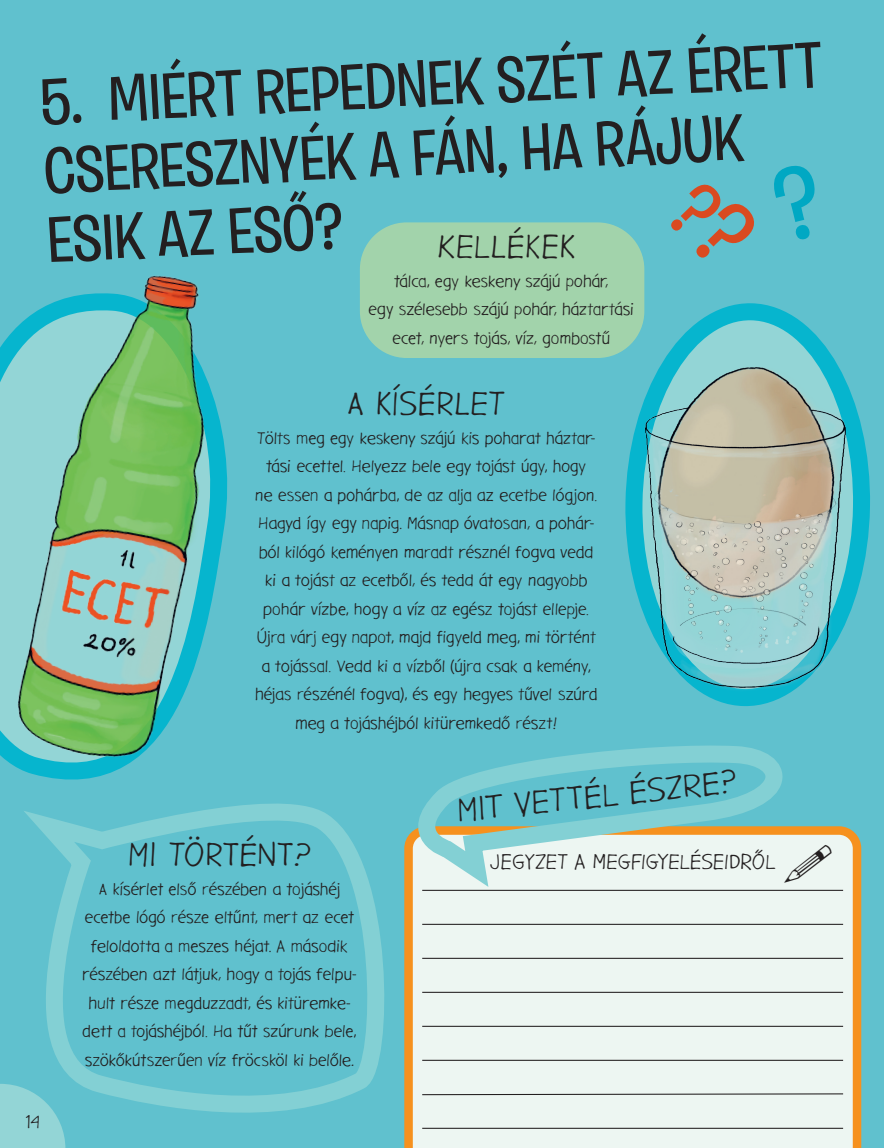
<style>
.page{position:relative;width:884px;height:1148px;background:#fff}
.page>*{position:absolute;margin:0;border:0;box-sizing:border-box;transform-origin:0 0}
.cím{font:500 64.5px/68.4px "Burbank Big";color:#231f20}
.kiscím{font:33px "Gargle Rg";color:#231f20}
.t1{font:21px "Gargle Rg";letter-spacing:.005em;color:#231f20}
.t2{font:18px "Gargle Rg";color:#231f20}
.t3{font:16.5px/28.5px "Gargle Rg";letter-spacing:.005em;color:#231f20;text-align:center}
</style>
<div class="page">
<div style="left:0;top:0;width:884px;height:1147px;background:#60c1ce"></div>
<svg style="left:36px;top:803px;width:348px;height:310px"></svg>
<svg style="left:615px;top:293px;width:164px;height:275px"></svg>
<svg style="left:24px;top:803px;width:211px;height:22px"></svg>
<div style="left:360px;top:222px;width:284px;height:136px;background:#a2d3ab;border-radius:47px"></div>
<img style="left:0;top:275px;width:228px;height:505px">
<img style="left:631px;top:309px;width:239px;height:397px">
<svg style="left:404px;top:826px;width:457px;height:321px;background:#e9ece3"></svg>
<svg style="left:404px;top:745px;width:403px;height:159px"></svg>
<svg style="left:421px;top:1092px;width:423px;height:3px"></svg>
<hr style="left:422px;top:889px;width:421px;height:1px;background:#231f20">
<hr style="left:422px;top:1127px;width:421px;height:1px;background:#231f20">
<hr style="left:422px;top:923px;width:421px;height:1px;background:#231f20">
<hr style="left:422px;top:957px;width:421px;height:1px;background:#231f20">
<hr style="left:422px;top:991px;width:421px;height:1px;background:#231f20">
<hr style="left:422px;top:1025px;width:421px;height:1px;background:#231f20">
<hr style="left:422px;top:1059px;width:421px;height:1px;background:#231f20">
<svg style="left:0;top:1083px;width:65px;height:65px"></svg>
<div style="left:784px;top:845px;width:48px;height:38px;background:#edf6f2"></div>
<p class="cím" style="left:38px;top:70px;width:784px;rotate:-3deg">5. MIÉRT REPEDNEK SZÉT AZ ÉRETT<br>CSERESZNYÉK A FÁN, HA RÁJUK<br>ESIK AZ ESŐ?</p>
<p class="kiscím" style="left:438px;top:227px;width:139px">KELLÉKEK</p>
<p class="t3" style="left:369px;top:267px;width:267px">tálca, egy keskeny szájú pohár,<br>egy szélesebb szájú pohár, háztartási ecet, nyers tojás, víz, gombostű</p>
<p class="kiscím" style="left:347px;top:384px;width:160px">A KÍSÉRLET</p>
<p class="t3" style="left:255px;top:424px;width:344px">Tölts meg egy keskeny szájú kis poharat háztar&shy;tási ecettel. Helyezz bele egy tojást úgy, hogy<br>ne essen a pohárba, de az alja az ecetbe lógjon.<br>Hagyd így egy napig. Másnap óvatosan, a pohár&shy;ból kilógó keményen maradt résznél fogva vedd ki a tojást az ecetből, és tedd át egy nagyobb pohár vízbe, hogy a víz az egész tojást ellepje.<br>Újra várj egy napot, majd figyeld meg, mi történt a tojással. Vedd ki a vízből (újra csak a kemény, héjas részénél fogva), és egy hegyes tűvel szúrd meg a tojáshéjból kitüremkedő részt!</p>
<p class="t2" style="left:26px;top:1110px;width:15px">14</p>
<p class="kiscím" style="left:128px;top:834px;width:185px">MI TÖRTÉNT?</p>
<p class="t3" style="left:82px;top:874px;width:275px">A kísérlet első részében a tojáshéj ecetbe lógó része eltűnt, mert az ecet feloldotta a meszes héjat. A második részében azt látjuk, hogy a tojás felpu&shy;hult része megduzzadt, és kitüremke&shy;dett a tojáshéjból. Ha tűt szúrunk bele, szökőkútszerűen víz fröcsköl ki belőle.</p>
<p class="kiscím" style="left:455px;top:790px;width:283px;rotate:-6deg">MIT VETTÉL ÉSZRE?</p>
<p class="t1" style="left:490px;top:848px;width:287px">JEGYZET A MEGFIGYELÉSEIDRŐL</p>
</div>
